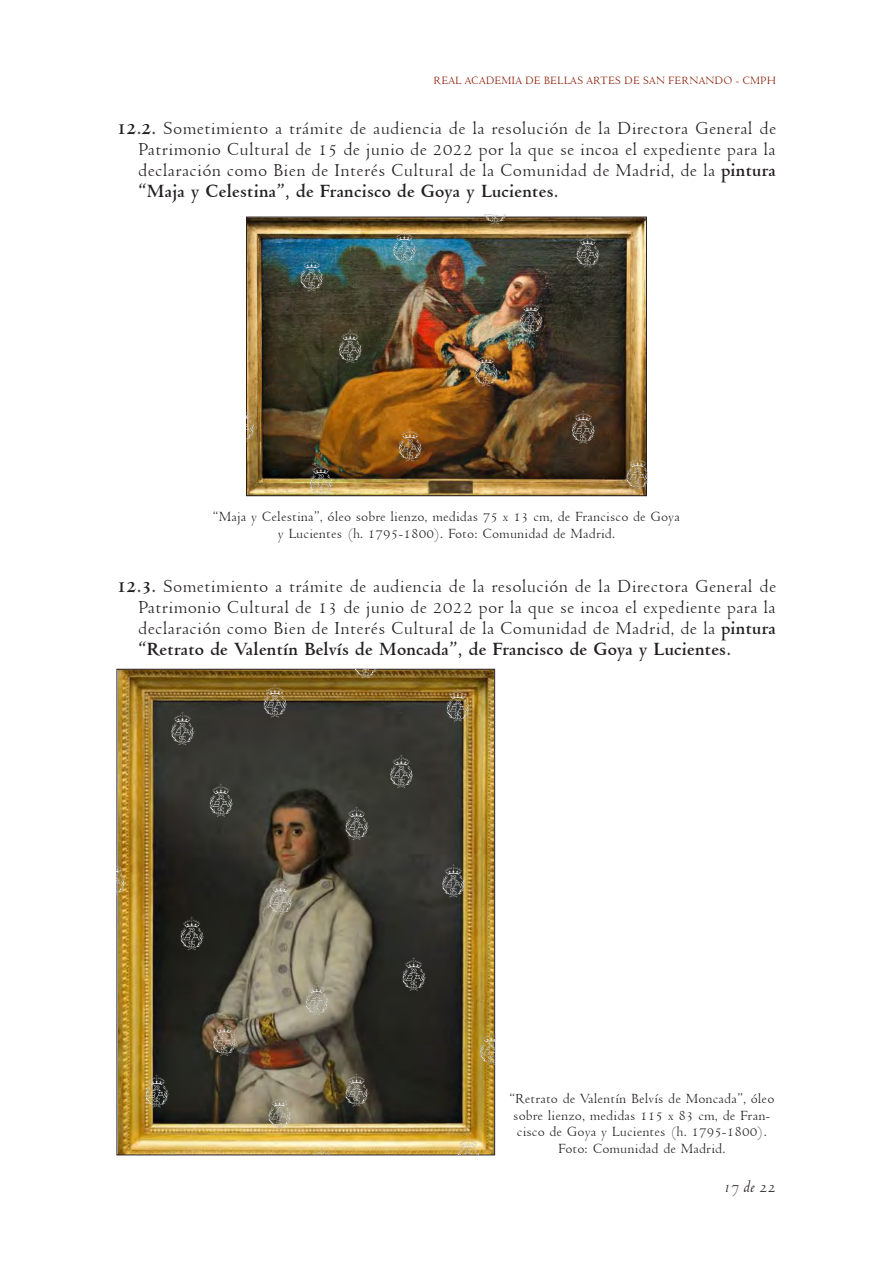
<style>
.page{position:relative;width:893px;height:1263px;background:#fff}
.page>*{position:absolute;margin:0;border:0;box-sizing:border-box;transform-origin:0 0}
.t1{font:19.5px/21px "Venetian 301 BT";letter-spacing:.005em;color:#231f20;text-align:justify}
.t2{font:italic 18px "Venetian 301 BT";color:#231f20}
.t3{font:15px/16.5px "Venetian 301 BT";color:#231f20;text-align:center}
.t4{font:12px "Venetian 301 BT";color:#891a02}
.s1{font-weight:700}
</style>
<div class="page">
<img style="left:247px;top:215px;width:401px;height:278px">
<img style="left:117px;top:669px;width:378px;height:485px">
<p class="t4" style="left:433px;top:73px;width:344px">REAL ACADEMIA DE BELLAS ARTES DE SAN FERNANDO - CMPH</p>
<p class="t1" style="left:138px;top:118px;width:640px;text-indent:-21px"><span class="s1">12.2.</span> Sometimiento a trámite de audiencia de la resolución de la Directora General de Patrimonio Cultural de 15 de junio de 2022 por la que se incoa el expediente para la declaración como Bien de Interés Cultural de la Comunidad de Madrid, de la <span class="s1">pintura “Maja y Celestina”, de Francisco de Goya y Lucientes.</span></p>
<p class="t3" style="left:213px;top:509px;width:469px">“Maja y Celestina”, óleo sobre lienzo, medidas 75 x 13 cm, de Francisco de Goya y Lucientes (h. 1795-1800). Foto: Comunidad de Madrid.</p>
<p class="t1" style="left:138px;top:576px;width:640px;text-indent:-21px"><span class="s1">12.3.</span> Sometimiento a trámite de audiencia de la resolución de la Directora General de Patrimonio Cultural de 13 de junio de 2022 por la que se incoa el expediente para la declaración como Bien de Interés Cultural de la Comunidad de Madrid, de la <span class="s1">pintura “Retrato de Valentín Belvís de Moncada”, de Francisco de Goya y Lucientes.</span></p>
<p class="t3" style="left:509px;top:1091px;width:267px">“Retrato de Valentín Belvís de Moncada”, óleo sobre lienzo, medidas 115 x 83 cm, de Fran&shy;cisco de Goya y Lucientes (h. 1795-1800).<br>Foto: Comunidad de Madrid.</p>
<p class="t2" style="left:723px;top:1177px;width:54px">17 de 22</p>
</div>
